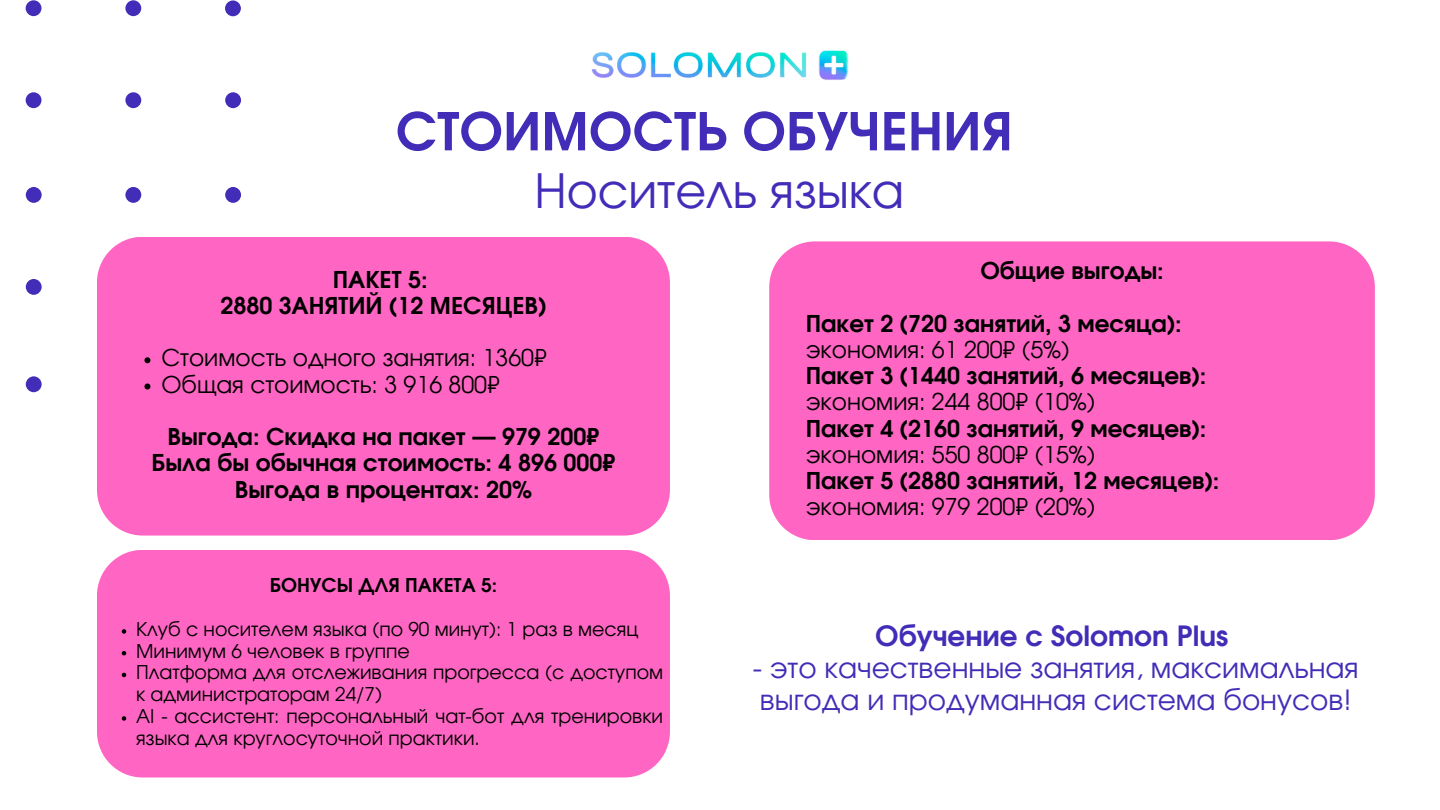
<style>
.page{position:relative;width:1440px;height:810px;background:#fff}
.page>*{position:absolute;margin:0;border:0;box-sizing:border-box;transform-origin:0 0}
.t1{font:700 51.9px "Evolventa";color:#412db7}
.t2{font:47.3px "Evolventa";color:#412db7}
.t3{font:27.9px/32.2px "Evolventa";color:#412db7}
.t4{font:700 27.9px "Evolventa";color:#412db7}
.t5{font:700 23.2px/26.2px "Evolventa";color:#000;text-align:center}
.t6{font:23.2px "Evolventa";color:#000}
.t7{font:19px/21.8px "Evolventa";color:#000}
.t8{font:700 19px "Evolventa";color:#000}
.s1{font-weight:400}
</style>
<div class="page">
<img style="left:591px;top:50px;width:258px;height:30px">
<svg style="left:25px;top:0;width:216px;height:392px"></svg>
<div style="left:97px;top:237px;width:573px;height:299px;background:#ff66c4;border-radius:46px"></div>
<div style="left:769px;top:241px;width:606px;height:299px;background:#ff66c4;border-radius:46px"></div>
<div style="left:97px;top:550px;width:573px;height:228px;background:#ff66c4;border-radius:46px"></div>
<svg style="left:122px;top:629px;width:4px;height:5px"></svg>
<svg style="left:122px;top:651px;width:4px;height:4px"></svg>
<svg style="left:122px;top:673px;width:4px;height:4px"></svg>
<svg style="left:122px;top:716px;width:4px;height:5px"></svg>
<svg style="left:144px;top:357px;width:6px;height:6px"></svg>
<svg style="left:144px;top:384px;width:6px;height:6px"></svg>
<p class="t1" style="left:396px;top:109px;width:619px">СТОИМОСТЬ ОБУЧЕНИЯ</p>
<h4 class="t2" style="left:535px;top:170px;width:371px">Носитель языка</h4>
<p class="t5" style="left:220px;top:267px;width:328px">ПАКЕТ 5:<br>2880 ЗАНЯТИЙ (12 МЕСЯЦЕВ)</p>
<p class="t6" style="left:161px;top:348px;width:387px">Стоимость одного занятия: 1360₽</p>
<h5 class="t6" style="left:161px;top:374px;width:340px">Общая стоимость: 3 916 800₽</h5>
<h5 class="t5" style="left:152px;top:425px;width:465px">Выгода: Скидка на пакет — 979 200₽<br>Была бы обычная стоимость: 4 896 000₽<br>Выгода в процентах: 20%</h5>
<p class="t5" style="left:980px;top:259px;width:185px">Общие выгоды:</p>
<h1 class="t5" style="left:806px;top:312px;width:415px;text-align:left">Пакет 2 (720 занятий, 3 месяца): <span class="s1">экономия: 61 200₽ (5%)<br></span>Пакет 3 (1440 занятий, 6 месяцев): <span class="s1">экономия: 244 800₽ (10%)<br></span>Пакет 4 (2160 занятий, 9 месяцев): <span class="s1">экономия: 550 800₽ (15%)<br></span>Пакет 5 (2880 занятий, 12 месяцев): <span class="s1">экономия: 979 200₽ (20%)</span></h1>
<p class="t8" style="left:270px;top:577px;width:229px">БОНУСЫ ДЛЯ ПАКЕТА 5:</p>
<p class="t7" style="left:136px;top:619px;width:529px">Клуб с носителем языка (по 90 минут): 1 раз в месяц Минимум 6 человек в группе<br>Платформа для отслеживания прогресса (с доступом к администраторам 24/7)<br>AI - ассистент: персональный чат-бот для тренировки языка для круглосуточной практики.</p>
<h2 class="t4" style="left:875px;top:623px;width:355px">Обучение с Solomon Plus</h2>
<h2 class="t3" style="left:753px;top:653px;width:608px">- это качественные занятия, максимальная выгода и продуманная система бонусов!</h2>
</div>
